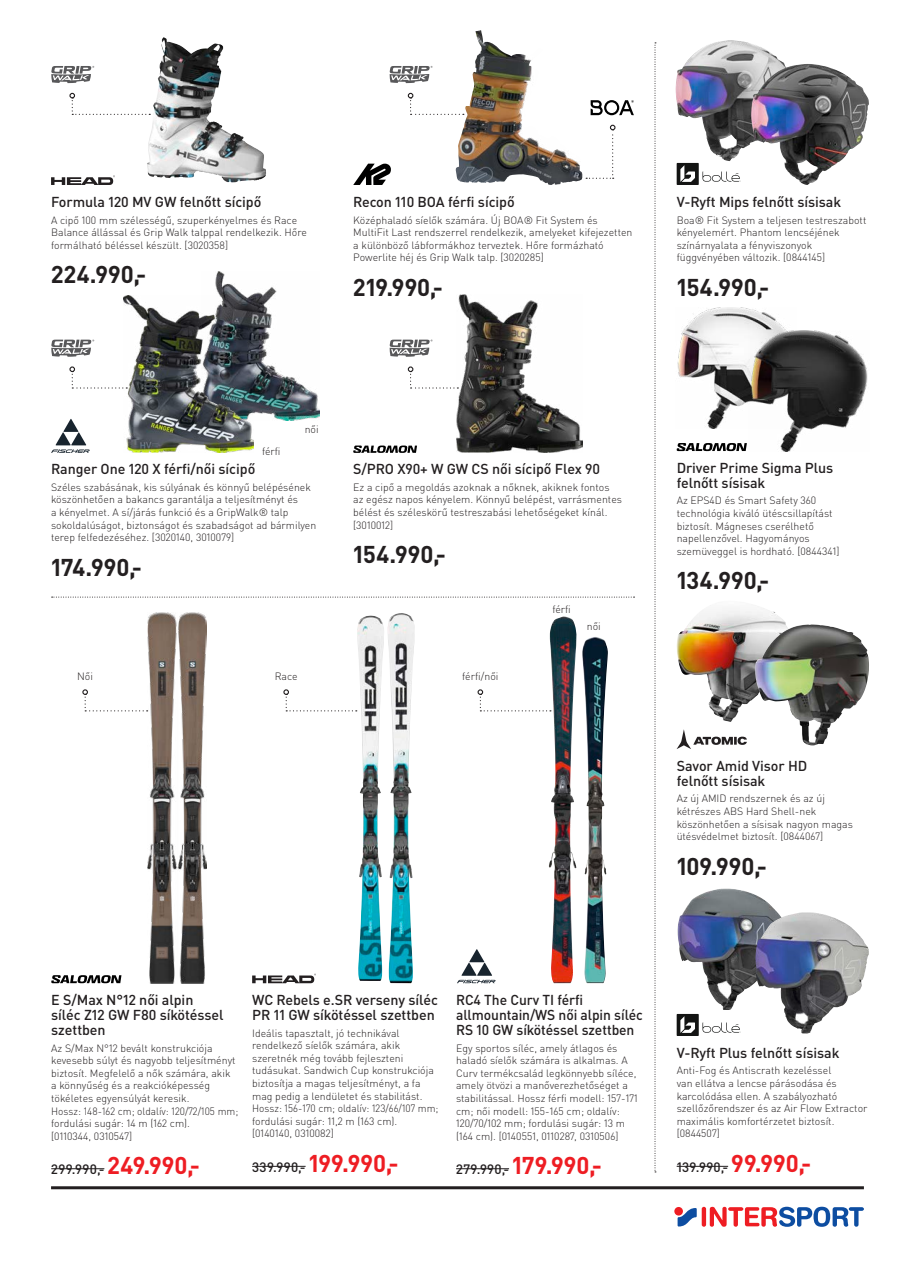
<style>
.page{position:relative;width:915px;height:1263px;background:#fff}
.page>*{position:absolute;margin:0;border:0;box-sizing:border-box;transform-origin:0 0}
.Preis_S_faerbig{font:700 24px "DIN Pro";color:#231f20}
.TI_1_Produktbezeichn{font:500 14.25px/15px "DIN Pro";letter-spacing:-.005em;color:#231f20}
.Preis_S_faerbig-2{font:500 13.5px "DIN Pro";letter-spacing:.025em;color:#231f20}
.TI_2_Text{font:300 10.5px/12.6px "DIN Pro";color:#231f20}
.TI_1_Produktbezeichn-2{font:300 10.5px "DIN Pro";letter-spacing:-.005em;color:#231f20}
.TI_3_Artikelnummer{font:300 10.5px "DIN Pro";color:#231f20}
.s1{font-weight:700;font-size:24px;color:#ee1d23}
</style>
<div class="page">
<hr style="left:51px;top:1186px;width:812px;height:3px;background:#231f20">
<svg style="left:701px;top:1207px;width:4px;height:20px"></svg>
<svg style="left:709px;top:1207px;width:154px;height:20px"></svg>
<svg style="left:674px;top:1207px;width:8px;height:8px"></svg>
<svg style="left:677px;top:1208px;width:19px;height:18px"></svg>
<svg style="left:52px;top:597px;width:582px;height:1px"></svg>
<svg style="left:654px;top:43px;width:1px;height:1129px"></svg>
<img style="left:675px;top:40px;width:110px;height:121px">
<hr style="left:456px;top:1168px;width:53px;height:1px;background:#231f20">
<svg style="left:457px;top:949px;width:38px;height:34px"></svg>
<img style="left:582px;top:637px;width:25px;height:346px">
<svg style="left:353px;top:164px;width:38px;height:21px"></svg>
<img style="left:456px;top:295px;width:126px;height:158px">
<svg style="left:353px;top:445px;width:64px;height:8px"></svg>
<img style="left:549px;top:616px;width:28px;height:367px">
<svg style="left:51px;top:419px;width:39px;height:34px"></svg>
<img style="left:215px;top:271px;width:104px;height:150px">
<svg style="left:82px;top:689px;width:65px;height:22px"></svg>
<svg style="left:283px;top:689px;width:73px;height:22px"></svg>
<svg style="left:477px;top:689px;width:73px;height:22px"></svg>
<img style="left:147px;top:613px;width:29px;height:370px">
<img style="left:176px;top:613px;width:30px;height:370px">
<hr style="left:51px;top:1168px;width:53px;height:1px;background:#231f20">
<svg style="left:51px;top:975px;width:70px;height:8px"></svg>
<img style="left:147px;top:39px;width:39px;height:139px">
<svg style="left:51px;top:175px;width:64px;height:10px"></svg>
<img style="left:357px;top:615px;width:27px;height:366px">
<img style="left:387px;top:613px;width:28px;height:370px">
<hr style="left:252px;top:1166px;width:53px;height:1px;background:#231f20">
<svg style="left:252px;top:973px;width:64px;height:10px"></svg>
<div style="left:676px;top:163px;width:22px;height:22px;background:#131413"></div>
<svg style="left:702px;top:171px;width:38px;height:11px"></svg>
<svg style="left:680px;top:165px;width:14px;height:17px"></svg>
<img style="left:750px;top:64px;width:95px;height:121px">
<img style="left:677px;top:307px;width:119px;height:121px">
<svg style="left:676px;top:443px;width:70px;height:8px"></svg>
<img style="left:747px;top:331px;width:121px;height:121px">
<img style="left:123px;top:295px;width:130px;height:158px">
<img style="left:455px;top:30px;width:99px;height:155px">
<svg style="left:69px;top:366px;width:58px;height:23px"></svg>
<svg style="left:69px;top:93px;width:81px;height:22px"></svg>
<svg style="left:51px;top:340px;width:43px;height:17px"></svg>
<svg style="left:407px;top:366px;width:51px;height:23px"></svg>
<svg style="left:389px;top:340px;width:43px;height:17px"></svg>
<svg style="left:51px;top:66px;width:43px;height:17px"></svg>
<svg style="left:407px;top:93px;width:56px;height:22px"></svg>
<svg style="left:389px;top:66px;width:43px;height:17px"></svg>
<svg style="left:586px;top:125px;width:29px;height:54px"></svg>
<svg style="left:590px;top:100px;width:43px;height:15px"></svg>
<svg style="left:676px;top:729px;width:70px;height:20px"></svg>
<img style="left:676px;top:610px;width:76px;height:112px">
<img style="left:754px;top:624px;width:106px;height:121px">
<hr style="left:676px;top:1166px;width:51px;height:1px;background:#231f20">
<div style="left:676px;top:1014px;width:22px;height:22px;background:#131413"></div>
<svg style="left:702px;top:1022px;width:38px;height:11px"></svg>
<svg style="left:680px;top:1016px;width:14px;height:17px"></svg>
<img style="left:677px;top:888px;width:100px;height:122px">
<img style="left:754px;top:912px;width:114px;height:121px">
<p class="TI_1_Produktbezeichn" style="left:51px;top:192px;width:212px">Formula 120 MV GW felnőtt sícipő</p>
<p class="TI_2_Text" style="left:51px;top:212px;width:257px">A cipő 100 mm szélességű, szuperkényelmes és Race<br>Balance állással és Grip Walk talppal rendelkezik. Hőre formálható béléssel készült. [3020358]</p>
<p class="Preis_S_faerbig" style="left:51px;top:254px;width:97px">224.990,-</p>
<p class="TI_1_Produktbezeichn" style="left:353px;top:192px;width:163px">Recon 110 BOA férfi sícipő</p>
<p class="TI_2_Text" style="left:353px;top:212px;width:280px">Középhaladó síelők számára. Új BOA® Fit System és MultiFit Last rendszerrel rendelkezik, amelyeket kifejezetten a különböző lábformákhoz terveztek. Hőre formázható Powerlite héj és Grip Walk talp. [3020285]</p>
<p class="Preis_S_faerbig" style="left:353px;top:267px;width:91px">219.990,-</p>
<p class="TI_1_Produktbezeichn" style="left:676px;top:192px;width:166px">V-Ryft Mips felnőtt sísisak</p>
<p class="TI_2_Text" style="left:676px;top:212px;width:191px">Boa® Fit System a teljesen testreszabott kényelemért. Phantom lencséjének színárnyalata a fényviszonyok függvényében változik. [0844145]</p>
<p class="Preis_S_faerbig" style="left:676px;top:267px;width:94px">154.990,-</p>
<p class="TI_1_Produktbezeichn-2" style="left:262px;top:443px;width:20px">férfi</p>
<p class="TI_1_Produktbezeichn-2" style="left:304px;top:421px;width:15px">női</p>
<p class="TI_1_Produktbezeichn" style="left:51px;top:460px;width:206px">Ranger One 120 X férfi/női sícipő</p>
<p class="TI_2_Text" style="left:51px;top:480px;width:267px">Széles szabásának, kis súlyának és könnyű belépésének köszönhetően a bakancs garantálja a teljesítményt és<br>a kényelmet. A sí/járás funkció és a GripWalk® talp sokoldalúságot, biztonságot és szabadságot ad bármilyen terep felfedezéséhez. [3020140, 3010079]</p>
<p class="Preis_S_faerbig" style="left:51px;top:547px;width:92px">174.990,-</p>
<p class="TI_1_Produktbezeichn" style="left:353px;top:460px;width:248px">S/PRO X90+ W GW CS női sícipő Flex 90</p>
<p class="TI_2_Text" style="left:353px;top:480px;width:270px">Ez a cipő a megoldás azoknak a nőknek, akiknek fontos az egész napos kényelem. Könnyű belépést, varrásmentes bélést és széleskörű testreszabási lehetőségeket kínál.</p>
<p class="TI_3_Artikelnummer" style="left:353px;top:517px;width:42px">[3010012]</p>
<p class="Preis_S_faerbig" style="left:353px;top:534px;width:94px">154.990,-</p>
<p class="TI_1_Produktbezeichn-2" style="left:552px;top:601px;width:20px">férfi</p>
<p class="TI_1_Produktbezeichn-2" style="left:586px;top:618px;width:15px">női</p>
<p class="TI_2_Text" style="left:77px;top:669px;width:17px">Női</p>
<p class="TI_2_Text" style="left:275px;top:669px;width:24px">Race</p>
<p class="TI_2_Text" style="left:462px;top:669px;width:38px">férfi/női</p>
<p class="TI_1_Produktbezeichn" style="left:676px;top:458px;width:158px">Driver Prime Sigma Plus felnőtt sísisak</p>
<p class="TI_2_Text" style="left:676px;top:493px;width:164px">Az EPS4D és Smart Safety 360 technológia kiváló ütéscsillapítást biztosít. Mágneses cserélhető napellenzővel. Hagyományos szemüveggel is hordható. [0844341]</p>
<p class="Preis_S_faerbig" style="left:676px;top:560px;width:94px">134.990,-</p>
<p class="TI_1_Produktbezeichn" style="left:676px;top:756px;width:132px">Savor Amid Visor HD felnőtt sísisak</p>
<p class="TI_2_Text" style="left:676px;top:791px;width:178px">Az új AMID rendszernek és az új kétrészes ABS Hard Shell-nek köszönhetően a sísisak nagyon magas ütésvédelmet biztosít. [0844067]</p>
<p class="Preis_S_faerbig" style="left:676px;top:846px;width:92px">109.990,-</p>
<p class="TI_1_Produktbezeichn" style="left:51px;top:990px;width:174px">E S/Max N°12 női alpin síléc Z12 GW F80 síkötéssel szettben</p>
<p class="TI_2_Text" style="left:51px;top:1040px;width:188px">Az S/Max N°12 bevált konstrukciója kevesebb súlyt és nagyobb teljesítményt biztosít. Megfelelő a nők számára, akik a könnyűség és a reakcióképesség tökéletes egyensúlyát keresik.<br>Hossz: 148-162 cm; oldalív: 120/72/105 mm; fordulási sugár: 14 m (162 cm).<br>[0110344, 0310547]</p>
<p class="Preis_S_faerbig-2" style="left:51px;top:1158px;width:150px">299.990,- <span class="s1">249.990,-</span></p>
<p class="TI_1_Produktbezeichn" style="left:252px;top:990px;width:187px">WC Rebels e.SR verseny síléc<br>PR 11 GW síkötéssel szettben</p>
<p class="TI_2_Text" style="left:252px;top:1025px;width:188px">Ideális tapasztalt, jó technikával rendelkező síelők számára, akik szeretnék még tovább fejleszteni tudásukat. Sandwich Cup konstrukciója biztosítja a magas teljesítményt, a fa mag pedig a lendületet és stabilitást.<br>Hossz: 156-170 cm; oldalív: 123/66/107 mm; fordulási sugár: 11,2 m (163 cm). [0140140, 0310082]</p>
<p class="Preis_S_faerbig-2" style="left:252px;top:1156px;width:148px">339.990,- <span class="s1">199.990,-</span></p>
<p class="TI_1_Produktbezeichn" style="left:456px;top:990px;width:188px">RC4 The Curv TI férfi allmountain/WS női alpin síléc<br>RS 10 GW síkötéssel szettben</p>
<p class="TI_2_Text" style="left:456px;top:1040px;width:183px">Egy sportos síléc, amely átlagos és haladó síelők számára is alkalmas. A Curv termékcsalád legkönnyebb síléce, amely ötvözi a manőverezhetőséget a stabilitással. Hossz férfi modell: 157-171 cm; női modell: 155-165 cm; oldalív:<br>120/70/102 mm; fordulási sugár: 13 m (164 cm). [0140551, 0110287, 0310506]</p>
<p class="Preis_S_faerbig-2" style="left:456px;top:1158px;width:147px">279.990,- <span class="s1">179.990,-</span></p>
<p class="TI_1_Produktbezeichn" style="left:676px;top:1043px;width:164px">V-Ryft Plus felnőtt sísisak</p>
<p class="TI_2_Text" style="left:676px;top:1063px;width:192px">Anti-Fog és Antiscrath kezeléssel<br>van ellátva a lencse párásodása és karcolódása ellen. A szabályozható szellőzőrendszer és az Air Flow Extractor maximális komfortérzetet biztosít. [0844507]</p>
<p class="Preis_S_faerbig-2" style="left:676px;top:1156px;width:136px">139.990,- <span class="s1">99.990,-</span></p>
</div>
